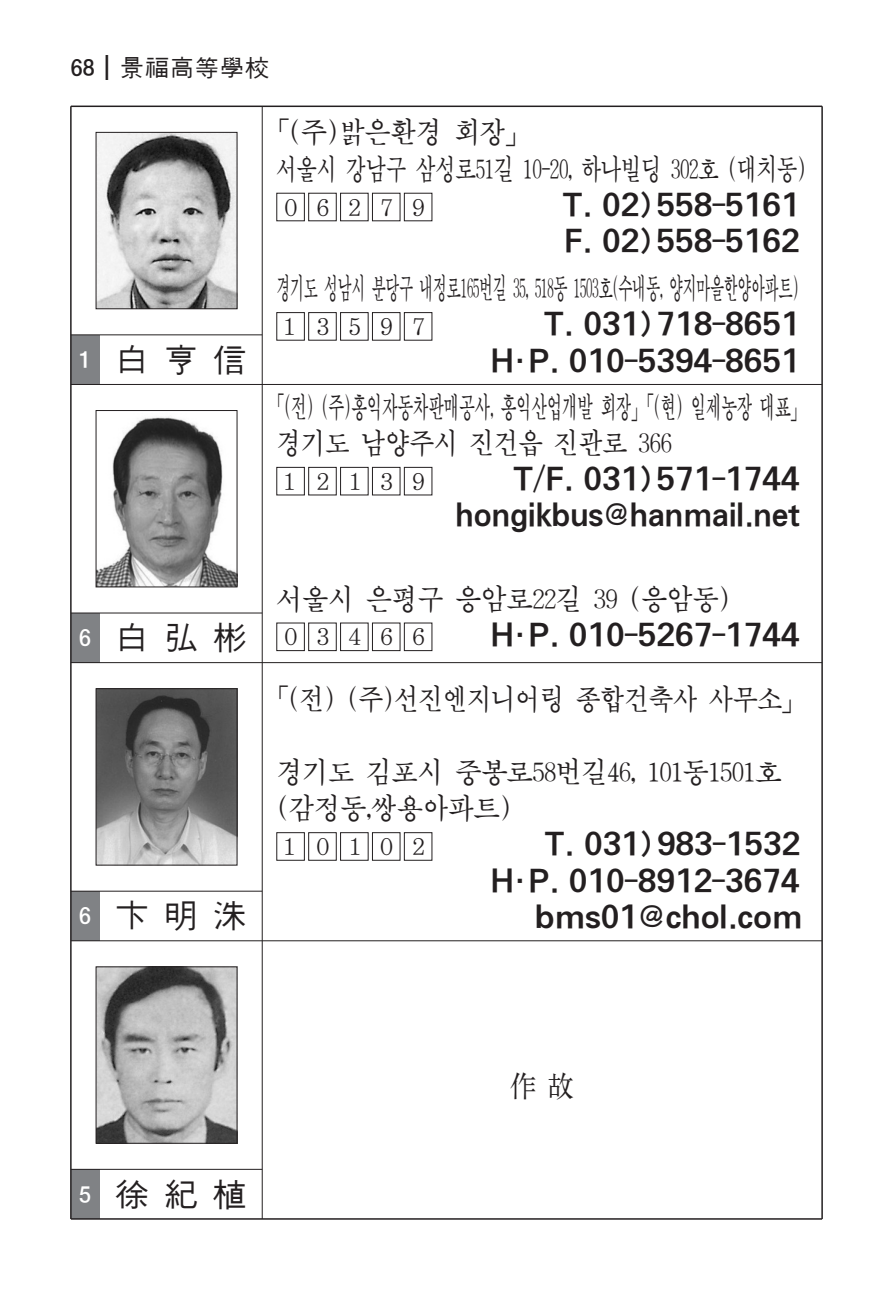
<style>
.page{position:relative;width:893px;height:1304px;background:#fff}
.page>*{position:absolute;margin:0;border:0;box-sizing:border-box;transform-origin:0 0}
.t1{font:35px "J Cmg J";letter-spacing:.4em;color:#231f20}
.t2{font:30px/36.2px "SMK Gothic Pro";letter-spacing:-.07em;color:#231f20;text-align:right}
.t3{font:30px/36.2px "J Cmm J";letter-spacing:-.05em;color:#231f20;scale:.9 1}
.t4{font:30px/36.2px "J Cmm J";letter-spacing:-.05em;color:#231f20;scale:.54 1}
.t5{font:30px "J Cmm J";letter-spacing:-.05em;color:#231f20;scale:.48 1}
.t6{font:30px "J Cmm J";letter-spacing:-.05em;color:#231f20;scale:.85 1}
.t7{font:25px "J Cmg J";color:#231f20}
.t8{font:25px "J Ctg T";color:#fff}
.t9{font:23.75px "YDVY Mj O13";letter-spacing:.795em;color:#231f20}
.s1{font-family:"J Ctg T"}
</style>
<div class="page">
<div style="left:71px;top:1169px;width:28px;height:50px;background:#808285"></div>
<div style="left:71px;top:891px;width:28px;height:50px;background:#808285"></div>
<div style="left:71px;top:613px;width:28px;height:50px;background:#808285"></div>
<div style="left:71px;top:335px;width:28px;height:49px;background:#808285"></div>
<img style="left:98px;top:968px;width:137px;height:174px">
<div style="left:96px;top:966px;width:141px;height:178px;border:1px solid #231f20"></div>
<img style="left:98px;top:690px;width:137px;height:173px">
<div style="left:96px;top:688px;width:141px;height:177px;border:1px solid #231f20"></div>
<img style="left:98px;top:417px;width:137px;height:168px">
<div style="left:96px;top:410px;width:141px;height:177px;border:1px solid #231f20"></div>
<hr style="left:262px;top:106px;width:1px;height:1113px;background:#231f20">
<img style="left:98px;top:134px;width:137px;height:173px">
<div style="left:96px;top:132px;width:141px;height:177px;border:1px solid #231f20"></div>
<div style="left:404px;top:312px;width:28px;height:29px;border:1px solid #231f20"></div>
<div style="left:372px;top:312px;width:28px;height:29px;border:1px solid #231f20"></div>
<div style="left:340px;top:312px;width:29px;height:29px;border:1px solid #231f20"></div>
<div style="left:308px;top:312px;width:29px;height:29px;border:1px solid #231f20"></div>
<div style="left:276px;top:312px;width:29px;height:29px;border:1px solid #231f20"></div>
<div style="left:340px;top:193px;width:29px;height:28px;border:1px solid #231f20"></div>
<div style="left:308px;top:193px;width:29px;height:28px;border:1px solid #231f20"></div>
<div style="left:276px;top:193px;width:29px;height:28px;border:1px solid #231f20"></div>
<div style="left:404px;top:467px;width:28px;height:28px;border:1px solid #231f20"></div>
<div style="left:372px;top:467px;width:28px;height:28px;border:1px solid #231f20"></div>
<div style="left:340px;top:467px;width:29px;height:28px;border:1px solid #231f20"></div>
<div style="left:308px;top:467px;width:29px;height:28px;border:1px solid #231f20"></div>
<div style="left:276px;top:467px;width:29px;height:28px;border:1px solid #231f20"></div>
<div style="left:404px;top:623px;width:28px;height:28px;border:1px solid #231f20"></div>
<div style="left:372px;top:623px;width:28px;height:28px;border:1px solid #231f20"></div>
<div style="left:340px;top:623px;width:29px;height:28px;border:1px solid #231f20"></div>
<div style="left:308px;top:623px;width:29px;height:28px;border:1px solid #231f20"></div>
<div style="left:276px;top:623px;width:29px;height:28px;border:1px solid #231f20"></div>
<div style="left:404px;top:832px;width:28px;height:29px;border:1px solid #231f20"></div>
<div style="left:372px;top:832px;width:28px;height:29px;border:1px solid #231f20"></div>
<div style="left:340px;top:832px;width:29px;height:29px;border:1px solid #231f20"></div>
<div style="left:308px;top:832px;width:29px;height:29px;border:1px solid #231f20"></div>
<div style="left:276px;top:832px;width:29px;height:29px;border:1px solid #231f20"></div>
<hr style="left:71px;top:106px;width:751px;height:1px;background:#231f20">
<hr style="left:70px;top:106px;width:2px;height:1113px;background:#231f20">
<hr style="left:821px;top:106px;width:2px;height:1113px;background:#231f20">
<hr style="left:71px;top:384px;width:751px;height:1px;background:#231f20">
<hr style="left:71px;top:662px;width:751px;height:1px;background:#231f20">
<hr style="left:71px;top:940px;width:751px;height:1px;background:#231f20">
<hr style="left:71px;top:1218px;width:751px;height:2px;background:#231f20">
<hr style="left:71px;top:334px;width:191px;height:1px;background:#231f20">
<hr style="left:71px;top:613px;width:191px;height:1px;background:#231f20">
<hr style="left:71px;top:891px;width:191px;height:1px;background:#231f20">
<hr style="left:71px;top:1169px;width:191px;height:1px;background:#231f20">
<p class="t7" style="left:71px;top:55px;width:200px"><span class="s1">68</span>┃景福高等學校</p>
<p class="t8" style="left:79px;top:347px;width:13px">1</p>
<p class="t1" style="left:114px;top:342px;width:134px">白亨信</p>
<p class="t3" style="left:276px;top:114px;width:591px;text-indent:-13px">「(주)밝은환경 회장」<br>서울시 강남구 삼성로51길 10-20, 하나빌딩 302호 (대치동)</p>
<p class="t2" style="left:562px;top:188px;width:241px;text-align:left">T. 02)558-5161<br>F. 02)558-5162</p>
<p class="t5" style="left:276px;top:273px;width:1091px">경기도 성남시 분당구 내정로165번길 35, 518동 1503호(수내동, 양지마을한양아파트)</p>
<p class="t2" style="left:490px;top:307px;width:313px">T. 031)718-8651<br>H·P. 010-5394-8651</p>
<p class="t9" style="left:284px;top:193px;width:143px">06279</p>
<p class="t9" style="left:284px;top:313px;width:142px">1 3597</p>
<p class="t4" style="left:268px;top:389px;width:998px">「(전) (주)홍익자동차판매공사, 홍익산업개발 회장」「(현) 일제농장 대표」경기도 남양주시 진건읍 진관로 366</p>
<p class="t2" style="left:455px;top:462px;width:348px">T/F. 031)571-1744 hongikbus@hanmail.net</p>
<p class="t9" style="left:284px;top:468px;width:143px">12139</p>
<p class="t8" style="left:79px;top:625px;width:13px">6</p>
<p class="t1" style="left:114px;top:620px;width:134px">白弘彬</p>
<p class="t8" style="left:79px;top:903px;width:13px">6</p>
<p class="t1" style="left:114px;top:898px;width:135px">卞明洙</p>
<p class="t3" style="left:276px;top:581px;width:507px">서울시 은평구 응암로22길 39 (응암동)</p>
<p class="t2" style="left:490px;top:618px;width:313px">H·P. 010-5267-1744</p>
<p class="t9" style="left:284px;top:623px;width:143px">03466</p>
<p class="t6" style="left:264px;top:684px;width:641px">「(전) (주)선진엔지니어링 종합건축사 사무소」</p>
<p class="t3" style="left:276px;top:754px;width:563px">경기도 김포시 중봉로58번길46, 101동1501호 (감정동,쌍용아파트)</p>
<p class="t2" style="left:490px;top:827px;width:315px">T. 031)983-1532<br>H·P. 010-8912-3674 bms01@chol.com</p>
<p class="t9" style="left:284px;top:833px;width:143px">10102</p>
<p class="t8" style="left:79px;top:1182px;width:13px">5</p>
<p class="t1" style="left:114px;top:1177px;width:135px">徐紀植</p>
<p class="t3" style="left:510px;top:1068px;width:74px">作故</p>
</div>
